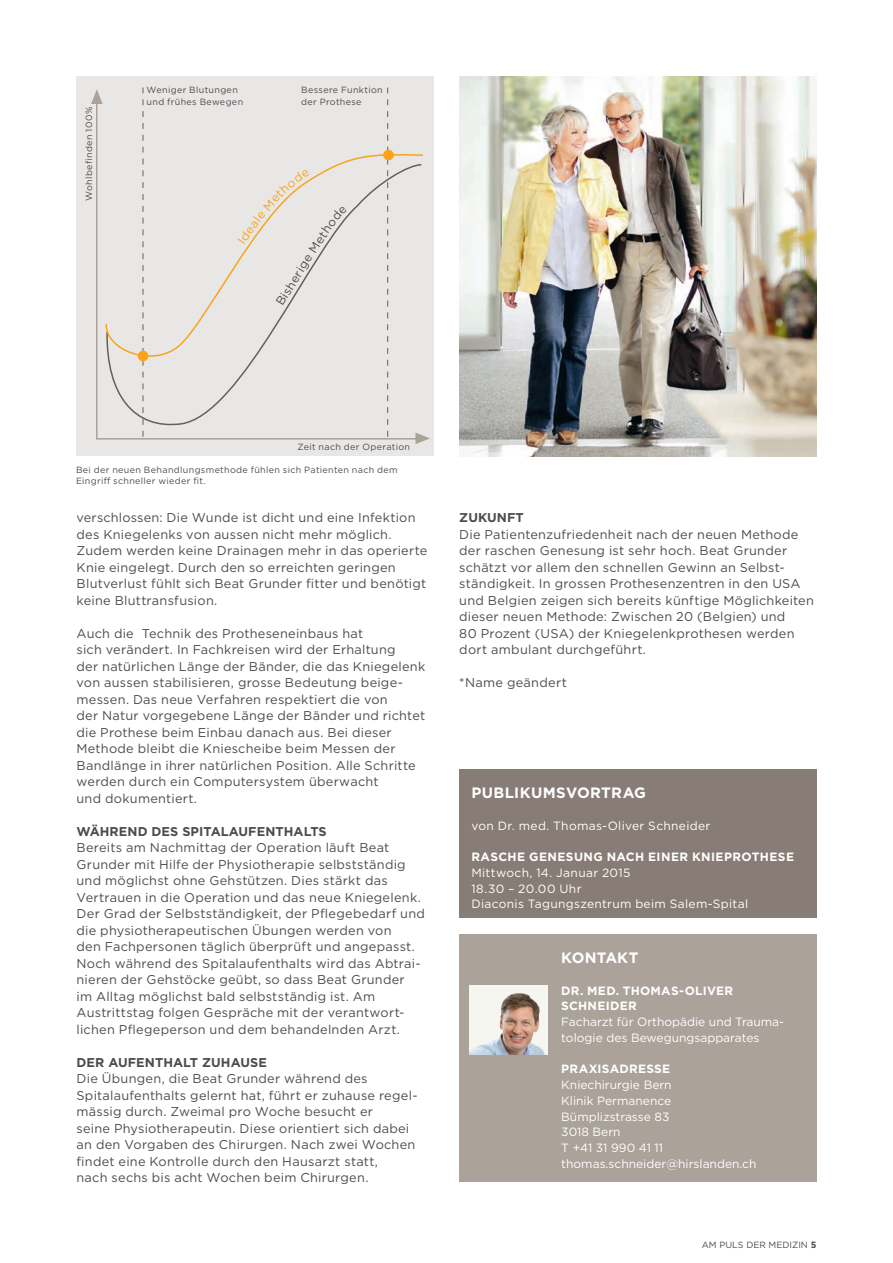
<style>
.page{position:relative;width:893px;height:1263px;background:#fff}
.page>*{position:absolute;margin:0;border:0;box-sizing:border-box;transform-origin:0 0}
.t1{font:700 15px "Gotham";letter-spacing:.02em;color:#fff}
.t2{font:12.75px/16.5px "Gotham";letter-spacing:.02em;color:#4b4c4d}
.t3{font:700 12.75px "Gotham";letter-spacing:.005em;color:#4b4c4d}
.t4{font:12px/15.8px "Gotham";color:#fff}
.t5{font:700 12px/15.8px "Gotham";letter-spacing:.025em;color:#fff}
.t6{font:12px/15.8px "Gotham";letter-spacing:.025em;color:#fff}
.t7{font:12px "Gotham";letter-spacing:.03em;color:#fff}
.t8{font:12px "Gotham";color:#4b4c4d}
.t9{font:9px/11.2px "Gotham";letter-spacing:.035em;color:#4b4c4d}
.t10{font:9px "Gotham";color:#4b4c4d}
.s1{font-weight:700}
</style>
<div class="page">
<img style="left:459px;top:77px;width:357px;height:379px">
<div style="left:459px;top:935px;width:357px;height:247px;background:#aba29a"></div>
<div style="left:459px;top:770px;width:357px;height:148px;background:#887d76"></div>
<div style="left:77px;top:77px;width:357px;height:379px;background:#e9e7e5"></div>
<svg style="left:96px;top:99px;width:320px;height:341px"></svg>
<svg style="left:106px;top:368px;width:310px;height:62px"></svg>
<svg style="left:105px;top:151px;width:318px;height:217px"></svg>
<svg style="left:91px;top:89px;width:12px;height:15px"></svg>
<svg style="left:415px;top:433px;width:15px;height:11px"></svg>
<svg style="left:143px;top:87px;width:1px;height:350px"></svg>
<svg style="left:387px;top:87px;width:1px;height:350px"></svg>
<div style="left:383px;top:150px;width:11px;height:10px;background:#f9a31b;border-radius:50%"></div>
<div style="left:138px;top:351px;width:10px;height:10px;background:#f9a31b;border-radius:50%"></div>
<img style="left:470px;top:985px;width:78px;height:70px">
<svg style="left:238px;top:170px;width:109px;height:83px"></svg>
<p class="t9" style="left:83px;top:201px;width:95px;rotate:-90deg">Wohlbefinden 100%</p>
<p class="t9" style="left:147px;top:84px;width:98px">Weniger Blutungen und frühes Bewegen</p>
<p class="t9" style="left:301px;top:84px;width:83px">Bessere Funktion der Prothese</p>
<p class="t8" style="left:272px;top:300px;width:59px;rotate:-58deg">Bisherige</p>
<p class="t9" style="left:297px;top:441px;width:114px">Zeit nach der Operation</p>
<p class="t9" style="left:76px;top:464px;width:323px">Bei der neuen Behandlungsmethode fühlen sich Patienten nach dem<br>Eingriff schneller wieder fit.</p>
<p class="t2" style="left:77px;top:509px;width:352px">verschlossen: Die Wunde ist dicht und eine Infektion des Kniegelenks von aussen nicht mehr möglich.<br>Zudem werden keine Drainagen mehr in das operierte Knie eingelegt. Durch den so erreichten geringen Blutverlust fühlt sich Beat Grunder fitter und benötigt keine Bluttransfusion.</p>
<p class="t2" style="left:77px;top:625px;width:350px">Auch die Technik des Protheseneinbaus hat<br>sich verändert. In Fachkreisen wird der Erhaltung<br>der natürlichen Länge der Bänder, die das Kniegelenk von aussen stabilisieren, grosse Bedeutung beige&shy;messen. Das neue Verfahren respektiert die von<br>der Natur vorgegebene Länge der Bänder und richtet die Prothese beim Einbau danach aus. Bei dieser Methode bleibt die Kniescheibe beim Messen der Bandlänge in ihrer natürlichen Position. Alle Schritte werden durch ein Computersystem überwacht<br>und dokumentiert.</p>
<p class="t3" style="left:77px;top:823px;width:252px">WÄHREND DES SPITALAUFENTHALTS</p>
<p class="t2" style="left:77px;top:839px;width:350px">Bereits am Nachmittag der Operation läuft Beat Grunder mit Hilfe der Physiotherapie selbstständig und möglichst ohne Gehstützen. Dies stärkt das Vertrauen in die Operation und das neue Kniegelenk.<br>Der Grad der Selbstständigkeit, der Pflegebedarf und die physiotherapeutischen Übungen werden von<br>den Fachpersonen täglich überprüft und angepasst.<br>Noch während des Spitalaufenthalts wird das Abtrai&shy;nieren der Gehstöcke geübt, so dass Beat Grunder<br>im Alltag möglichst bald selbstständig ist. Am Austrittstag folgen Gespräche mit der verantwort&shy;lichen Pflegeperson und dem behandelnden Arzt.</p>
<p class="t3" style="left:77px;top:1054px;width:192px">DER AUFENTHALT ZUHAUSE</p>
<p class="t2" style="left:77px;top:1070px;width:342px">Die Übungen, die Beat Grunder während des Spitalaufenthalts gelernt hat, führt er zuhause regel&shy;mässig durch. Zweimal pro Woche besucht er<br>seine Physiotherapeutin. Diese orientiert sich dabei an den Vorgaben des Chirurgen. Nach zwei Wochen findet eine Kontrolle durch den Hausarzt statt,<br>nach sechs bis acht Wochen beim Chirurgen.</p>
<p class="t3" style="left:459px;top:509px;width:66px">ZUKUNFT</p>
<p class="t2" style="left:459px;top:526px;width:356px">Die Patientenzufriedenheit nach der neuen Methode der raschen Genesung ist sehr hoch. Beat Grunder schätzt vor allem den schnellen Gewinn an Selbst&shy;ständigkeit. In grossen Prothesenzentren in den USA und Belgien zeigen sich bereits künftige Möglichkeiten dieser neuen Methode: Zwischen 20 (Belgien) und<br>80 Prozent (USA) der Kniegelenkprothesen werden dort ambulant durchgeführt.</p>
<p class="t2" style="left:459px;top:674px;width:109px">*Name geändert</p>
<p class="t1" style="left:471px;top:783px;width:176px">PUBLIKUMSVORTRAG</p>
<p class="t7" style="left:471px;top:818px;width:241px">von Dr. med. Thomas-Oliver Schneider</p>
<p class="t5" style="left:471px;top:849px;width:324px">RASCHE GENESUNG NACH EINER KNIEPROTHESE</p>
<p class="t6" style="left:471px;top:864px;width:278px">Mittwoch, 14. Januar 2015<br>18.30 – 20.00 Uhr<br>Diaconis Tagungszentrum beim Salem-Spital</p>
<p class="t1" style="left:561px;top:948px;width:79px">KONTAKT</p>
<p class="t5" style="left:561px;top:982px;width:173px">DR. MED. THOMAS-OLIVER<br>SCHNEIDER</p>
<p class="t4" style="left:561px;top:1014px;width:224px">Facharzt für Orthopädie und Trauma&shy;tologie des Bewegungsapparates</p>
<p class="t5" style="left:561px;top:1061px;width:111px">PRAXISADRESSE</p>
<p class="t4" style="left:561px;top:1077px;width:197px">Kniechirurgie Bern<br>Klinik Permanence<br>Bümplizstrasse 83<br>3018 Bern<br>T +41 31 990 41 11 thomas.schneider@hirslanden.ch</p>
<p class="t10" style="left:702px;top:1239px;width:116px">AM PULS DER MEDIZIN <span class="s1">5</span></p>
</div>
